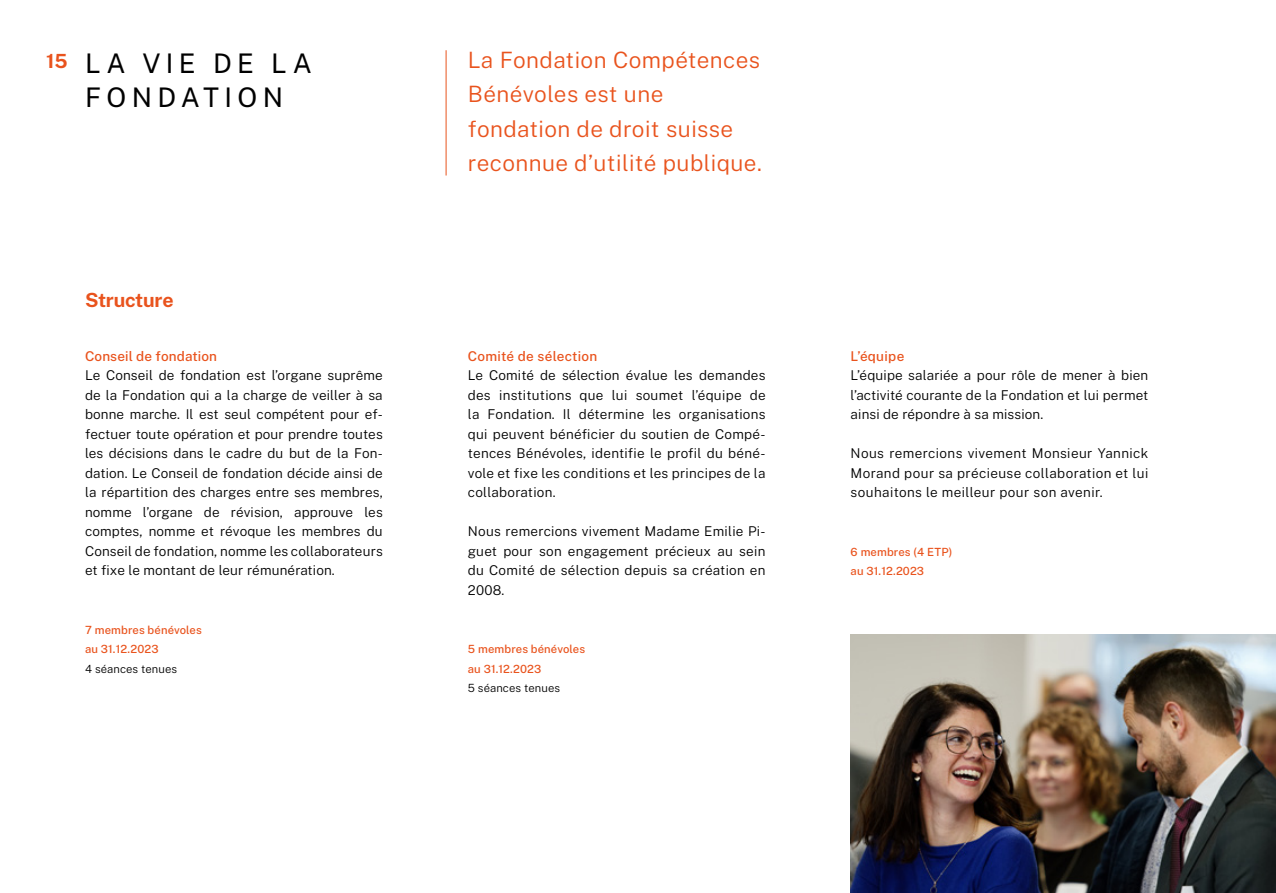
<style>
.page{position:relative;width:1276px;height:893px;background:#fff}
.page>*{position:absolute;margin:0;border:0;box-sizing:border-box;transform-origin:0 0}
.t1{font:27px/34.2px "Public Sans";letter-spacing:.2em;color:#000}
.t2{font:300 22.5px/34.2px "Public Sans";letter-spacing:.02em;color:#e9531d}
.t3{font:700 19.5px "Public Sans";letter-spacing:-.01em;color:#e9531d}
.t4{font:300 13.5px/19.5px "Public Sans";letter-spacing:.015em;color:#000;text-align:justify}
.t5{font:500 13.5px "Public Sans";letter-spacing:.015em;color:#e9531d}
.t6{font:500 11.25px/19.5px "Public Sans";letter-spacing:.01em;color:#e9531d}
.t7{font:300 11.25px "Public Sans";letter-spacing:.01em;color:#000}
</style>
<div class="page">
<img style="left:850px;top:634px;width:426px;height:259px">
<hr style="left:445px;top:50px;width:1px;height:126px;background:#e9531d">
<h3 class="t3" style="left:46px;top:48px;width:23px">15</h3>
<h1 class="t1" style="left:85px;top:45px;width:228px">LA VIE DE LA<br>FONDATION</h1>
<h2 class="t2" style="left:468px;top:42px;width:295px">La Fondation Compétences<br>Bénévoles est une fondation de droit suisse reconnue d’utilité publique.</h2>
<h3 class="t3" style="left:85px;top:287px;width:90px">Structure</h3>
<p class="t5" style="left:85px;top:347px;width:134px">Conseil de fondation</p>
<p class="t4" style="left:85px;top:365px;width:299px">Le Conseil de fondation est l’organe suprême de la Fondation qui a la charge de veiller à sa bonne marche. Il est seul compétent pour ef&shy;fectuer toute opération et pour prendre toutes les décisions dans le cadre du but de la Fon&shy;dation. Le Conseil de fondation décide ainsi de la répartition des charges entre ses membres, nomme l’organe de révision, approuve les comptes, nomme et révoque les membres du Conseil de fondation, nomme les collaborateurs et fixe le montant de leur rémunération.</p>
<p class="t6" style="left:85px;top:620px;width:118px">7 membres bénévoles au 31.12.2023</p>
<p class="t7" style="left:85px;top:661px;width:94px">4 séances tenues</p>
<p class="t5" style="left:468px;top:347px;width:131px">Comité de sélection</p>
<p class="t4" style="left:468px;top:365px;width:299px">Le Comité de sélection évalue les demandes des institutions que lui soumet l’équipe de la Fondation. Il détermine les organisations qui peuvent bénéficier du soutien de Compé&shy;tences Bénévoles, identifie le profil du béné&shy;vole et fixe les conditions et les principes de la collaboration.</p>
<p class="t4" style="left:468px;top:521px;width:299px">Nous remercions vivement Madame Emilie Pi&shy;guet pour son engagement précieux au sein du Comité de sélection depuis sa création en 2008.</p>
<p class="t6" style="left:468px;top:639px;width:119px">5 membres bénévoles au 31.12.2023</p>
<p class="t7" style="left:468px;top:681px;width:94px">5 séances tenues</p>
<p class="t5" style="left:850px;top:347px;width:55px">L’équipe</p>
<p class="t4" style="left:850px;top:365px;width:299px">L’équipe salariée a pour rôle de mener à bien l’activité courante de la Fondation et lui permet ainsi de répondre à sa mission.</p>
<p class="t4" style="left:850px;top:443px;width:299px">Nous remercions vivement Monsieur Yannick Morand pour sa précieuse collaboration et lui souhaitons le meilleur pour son avenir.</p>
<p class="t6" style="left:850px;top:542px;width:103px">6 membres (4 ETP) au 31.12.2023</p>
</div>
